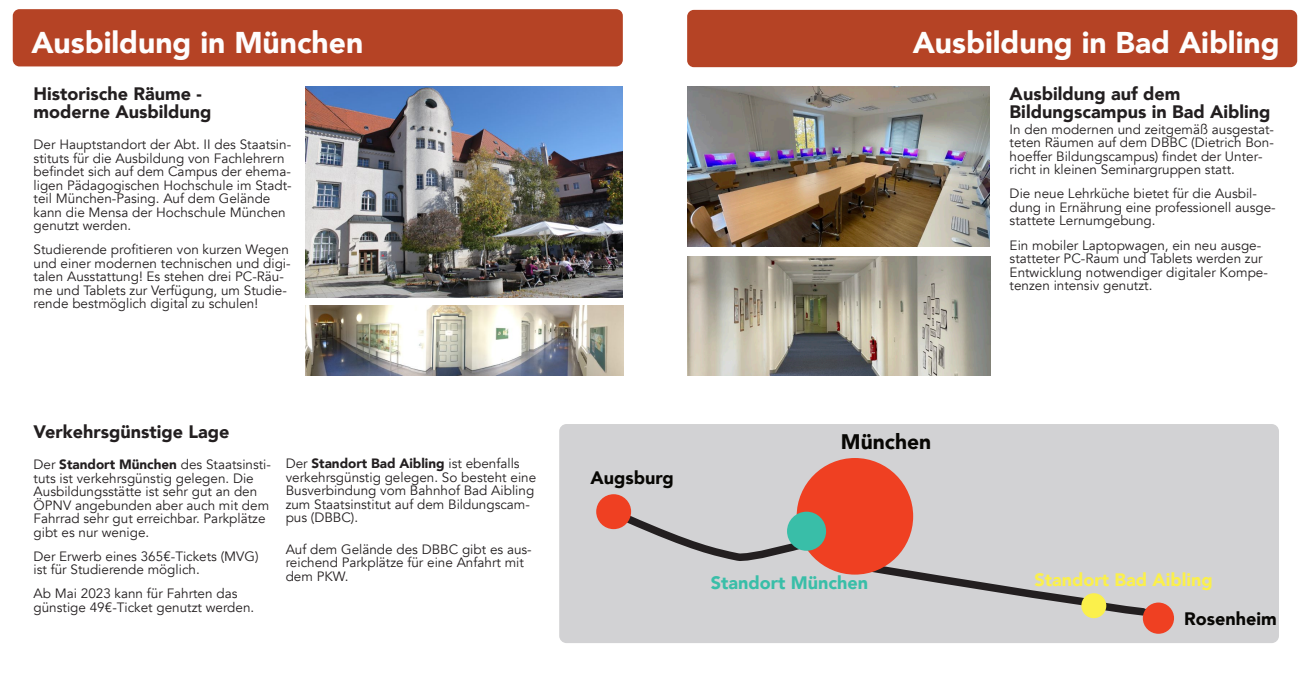
<style>
.page{position:relative;width:1310px;height:681px;background:#fff}
.page>*{position:absolute;margin:0;border:0;box-sizing:border-box;transform-origin:0 0}
.t1{font:900 30px "Avenir";color:#fefefd}
.t2{font:900 30px "Avenir";color:#fefdfd}
.t3{font:900 21px "Avenir";color:#080704}
.t4{font:900 18px/18px "Avenir";color:#231f20}
.t5{font:900 18px "Avenir";color:#fbf04b}
.t6{font:900 18px "Avenir";color:#080704}
.t7{font:900 18px "Avenir";color:#39bea8}
.t8{font:13.5px/13.5px "Avenir";color:#231f20}
.s1{font-weight:900}
</style>
<div class="page">
<div style="left:559px;top:424px;width:720px;height:218px;background:#d2d2d4;border-radius:7px"></div>
<svg style="left:618px;top:510px;width:188px;height:51px"></svg>
<svg style="left:856px;top:558px;width:289px;height:61px"></svg>
<div style="left:796px;top:458px;width:117px;height:116px;background:#ef4022;border-radius:50%"></div>
<div style="left:787px;top:511px;width:39px;height:39px;background:#39bea8;border-radius:50%"></div>
<div style="left:1081px;top:593px;width:25px;height:25px;background:#fbf04b;border-radius:50%"></div>
<div style="left:596px;top:494px;width:35px;height:35px;background:#ef4022;border-radius:50%"></div>
<div style="left:1142px;top:602px;width:32px;height:31px;background:#ef4022;border-radius:50%"></div>
<div style="left:13px;top:9px;width:610px;height:57px;background:#b54325;border-radius:7px"></div>
<div style="left:687px;top:10px;width:610px;height:57px;background:#b54325;border-radius:7px"></div>
<img style="left:306px;top:86px;width:316px;height:212px">
<img style="left:306px;top:305px;width:317px;height:70px">
<img style="left:687px;top:256px;width:303px;height:120px">
<img style="left:687px;top:86px;width:302px;height:160px">
<h1 class="t2" style="left:31px;top:23px;width:333px">Ausbildung in München</h1>
<h1 class="t1" style="left:912px;top:23px;width:368px">Ausbildung in Bad Aibling</h1>
<h3 class="t4" style="left:1009px;top:85px;width:262px">Ausbildung auf dem<br>Bildungscampus in Bad Aibling</h3>
<h3 class="t4" style="left:34px;top:85px;width:180px">Historische Räume - moderne Ausbildung</h3>
<p class="t8" style="left:34px;top:138px;width:260px">Der Hauptstandort der Abt. II des Staatsin&shy;stituts für die Ausbildung von Fachlehrern befindet sich auf dem Campus der ehema&shy;ligen Pädagogischen Hochschule im Stadt&shy;teil München-Pasing. Auf dem Gelände kann die Mensa der Hochschule München genutzt werden.</p>
<p class="t8" style="left:34px;top:243px;width:259px">Studierende profitieren von kurzen Wegen und einer modernen technischen und digi&shy;talen Ausstattung! Es stehen drei PC-Räu&shy;me und Tablets zur Verfügung, um Studie&shy;rende bestmöglich digital zu schulen!</p>
<p class="t8" style="left:1009px;top:122px;width:266px">In den modernen und zeitgemäß ausgestat&shy;teten Räumen auf dem DBBC (Dietrich Bon&shy;hoeffer Bildungscampus) findet der Unter&shy;richt in kleinen Seminargruppen statt.</p>
<p class="t8" style="left:1009px;top:187px;width:268px">Die neue Lehrküche bietet für die Ausbil&shy;dung in Ernährung eine professionell ausge&shy;stattete Lernumgebung.</p>
<p class="t8" style="left:1009px;top:238px;width:260px">Ein mobiler Laptopwagen, ein neu ausge&shy;statteter PC-Raum und Tablets werden zur Entwicklung notwendiger digitaler Kompe&shy;tenzen intensiv genutzt.</p>
<h3 class="t4" style="left:34px;top:422px;width:198px">Verkehrsgünstige Lage</h3>
<p class="t8" style="left:34px;top:457px;width:239px">Der <span class="s1">Standort München</span> des Staatsinsti&shy;tuts ist verkehrsgünstig gelegen. Die Ausbildungsstätte ist sehr gut an den ÖPNV angebunden aber auch mit dem Fahrrad sehr gut erreichbar. Parkplätze gibt es nur wenige.</p>
<p class="t8" style="left:34px;top:549px;width:226px">Der Erwerb eines 365€-Tickets (MVG) ist für Studierende möglich.</p>
<p class="t8" style="left:34px;top:586px;width:222px">Ab Mai 2023 kann für Fahrten das günstige 49€-Ticket genutzt werden.</p>
<p class="t8" style="left:286px;top:456px;width:252px">Der <span class="s1">Standort Bad Aibling</span> ist ebenfalls verkehrsgünstig gelegen. So besteht eine Busverbindung vom Bahnhof Bad Aibling zum Staatsinstitut auf dem Bildungscam&shy;pus (DBBC).</p>
<p class="t8" style="left:286px;top:542px;width:248px">Auf dem Gelände des DBBC gibt es aus&shy;reichend Parkplätze für eine Anfahrt mit dem PKW.</p>
<h3 class="t6" style="left:590px;top:466px;width:85px">Augsburg</h3>
<h2 class="t3" style="left:841px;top:428px;width:92px">München</h2>
<h3 class="t7" style="left:711px;top:571px;width:159px">Standort München</h3>
<h3 class="t5" style="left:1034px;top:567px;width:180px">Standort Bad Aibling</h3>
<h3 class="t6" style="left:1184px;top:606px;width:94px">Rosenheim</h3>
</div>
